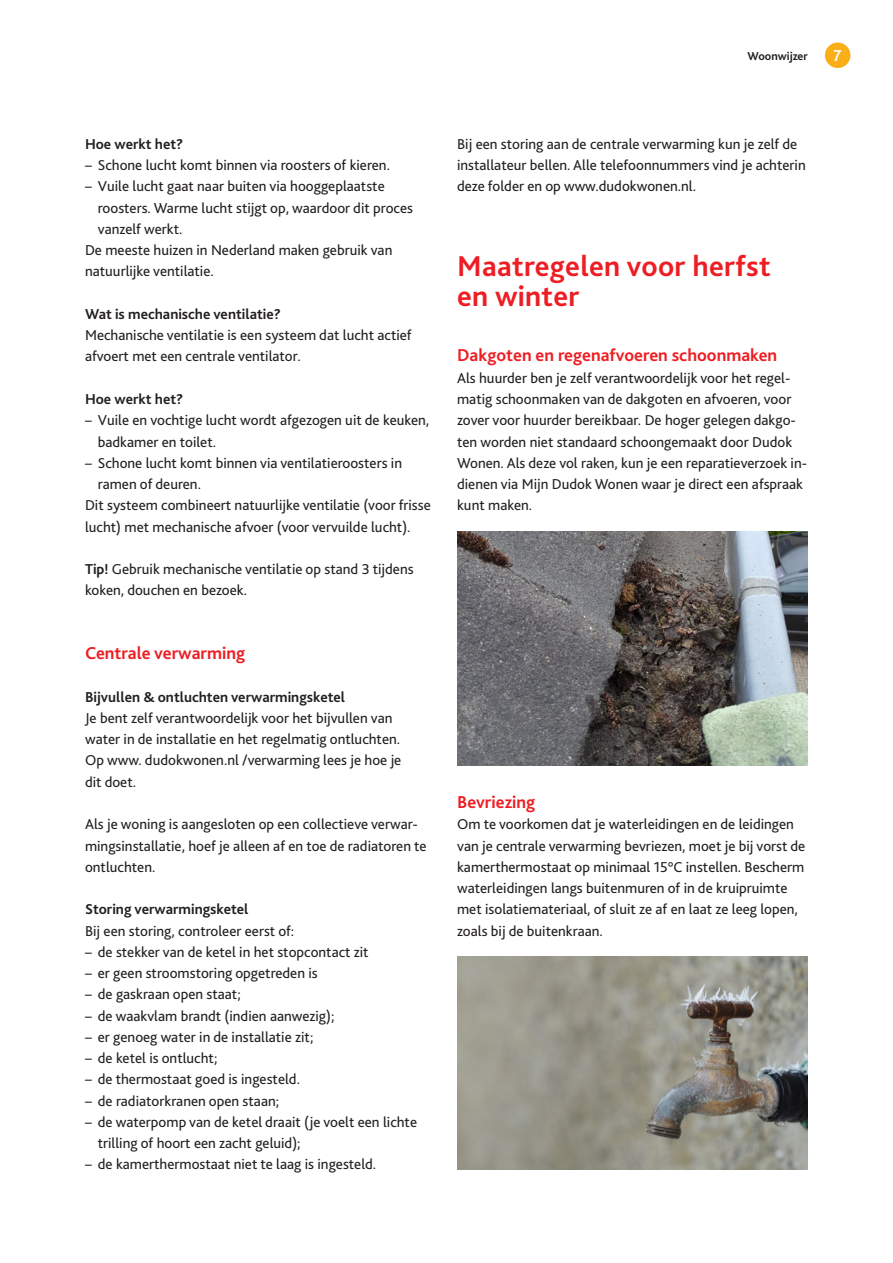
<style>
.page{position:relative;width:893px;height:1263px;background:#fff}
.page>*{position:absolute;margin:0;border:0;box-sizing:border-box;transform-origin:0 0}
.Hfdst_Bold{font:700 30px/30px "Bliss";letter-spacing:.01em;color:#ee1d23}
.subsubkopje{font:700 18px "Bliss";color:#ee1d23}
.t1{font:700 16.5px "Bliss";color:#fff}
.Bodytekst{font:15px/21.3px "Bliss";color:#231f20}
.Bodytekst-2{font:700 15px "Bliss";color:#231f20}
.Body_streepjes{font:15px "Bliss";color:#231f20}
.t2{font:700 12px "Bliss";color:#231f20}
.s1{font-weight:700}
</style>
<div class="page">
<div style="left:825px;top:43px;width:25px;height:25px;background:#faaf18;border-radius:50%"></div>
<img style="left:457px;top:531px;width:351px;height:234px">
<img style="left:457px;top:957px;width:351px;height:212px">
<p class="t2" style="left:748px;top:49px;width:62px">Woonwijzer</p>
<p class="t1" style="left:834px;top:45px;width:10px">7</p>
<p class="Bodytekst-2" style="left:85px;top:135px;width:100px">Hoe werkt het?</p>
<p class="Bodytekst" style="left:85px;top:154px;width:306px">– Schone lucht komt binnen via roosters of kieren.</p>
<p class="Bodytekst" style="left:98px;top:176px;width:317px;text-indent:-13px">– Vuile lucht gaat naar buiten via hooggeplaatste roosters. Warme lucht stijgt op, waardoor dit proces vanzelf werkt.</p>
<p class="Bodytekst" style="left:85px;top:239px;width:309px">De meeste huizen in Nederland maken gebruik van natuurlijke ventilatie.</p>
<p class="Bodytekst-2" style="left:85px;top:305px;width:198px">Wat is mechanische ventilatie?</p>
<p class="Bodytekst" style="left:85px;top:324px;width:328px">Mechanische ventilatie is een systeem dat lucht actief afvoert met een centrale ventilator.</p>
<p class="Bodytekst-2" style="left:85px;top:390px;width:100px">Hoe werkt het?</p>
<p class="Bodytekst" style="left:98px;top:410px;width:333px;text-indent:-13px">– Vuile en vochtige lucht wordt afgezogen uit de keuken, badkamer en toilet.</p>
<p class="Bodytekst" style="left:98px;top:452px;width:306px;text-indent:-13px">– Schone lucht komt binnen via ventilatieroosters in ramen of deuren.</p>
<p class="Bodytekst" style="left:85px;top:495px;width:347px">Dit systeem combineert natuurlijke ventilatie (voor frisse lucht) met mechanische afvoer (voor vervuilde lucht).</p>
<p class="Bodytekst" style="left:85px;top:558px;width:330px"><span class="s1">Tip!</span> Gebruik mechanische ventilatie op stand 3 tijdens koken, douchen en bezoek.</p>
<p class="subsubkopje" style="left:85px;top:642px;width:162px">Centrale verwarming</p>
<p class="Bodytekst-2" style="left:85px;top:687px;width:262px">Bijvullen &amp; ontluchten verwarmingsketel</p>
<p class="Bodytekst" style="left:85px;top:707px;width:317px">Je bent zelf verantwoordelijk voor het bijvullen van water in de installatie en het regelmatig ontluchten.</p>
<p class="Bodytekst" style="left:85px;top:750px;width:318px">Op www. dudokwonen.nl /verwarming lees je hoe je dit doet.</p>
<p class="Bodytekst" style="left:85px;top:813px;width:343px">Als je woning is aangesloten op een collectieve verwar&shy;mingsinstallatie, hoef je alleen af en toe de radiatoren te ontluchten.</p>
<p class="Bodytekst-2" style="left:85px;top:900px;width:165px">Storing verwarmingsketel</p>
<p class="Body_streepjes" style="left:85px;top:921px;width:211px">Bij een storing, controleer eerst of:</p>
<p class="Bodytekst" style="left:85px;top:941px;width:285px">– de stekker van de ketel in het stopcontact zit</p>
<p class="Bodytekst" style="left:85px;top:962px;width:234px">– er geen stroomstoring opgetreden is</p>
<p class="Bodytekst" style="left:85px;top:984px;width:157px">– de gaskraan open staat;</p>
<p class="Bodytekst" style="left:85px;top:1005px;width:251px">– de waakvlam brandt (indien aanwezig);</p>
<p class="Bodytekst" style="left:85px;top:1026px;width:230px">– er genoeg water in de installatie zit;</p>
<p class="Bodytekst" style="left:85px;top:1047px;width:134px">– de ketel is ontlucht;</p>
<p class="Bodytekst" style="left:85px;top:1069px;width:216px">– de thermostaat goed is ingesteld.</p>
<p class="Bodytekst" style="left:85px;top:1090px;width:196px">– de radiatorkranen open staan;</p>
<p class="Bodytekst" style="left:98px;top:1111px;width:321px;text-indent:-13px">– de waterpomp van de ketel draait (je voelt een lichte trilling of hoort een zacht geluid);</p>
<p class="Bodytekst" style="left:85px;top:1154px;width:293px">– de kamerthermostaat niet te laag is ingesteld.</p>
<p class="Bodytekst" style="left:457px;top:133px;width:350px">Bij een storing aan de centrale verwarming kun je zelf de installateur bellen. Alle telefoonnummers vind je achterin deze folder en op www.dudokwonen.nl.</p>
<p class="Hfdst_Bold" style="left:457px;top:251px;width:315px">Maatregelen voor herfst en winter</p>
<p class="subsubkopje" style="left:457px;top:344px;width:322px">Dakgoten en regenafvoeren schoonmaken</p>
<p class="Bodytekst" style="left:457px;top:367px;width:352px">Als huurder ben je zelf verantwoordelijk voor het regel&shy;matig schoonmaken van de dakgoten en afvoeren, voor zover voor huurder bereikbaar. De hoger gelegen dakgo&shy;ten worden niet standaard schoongemaakt door Dudok Wonen. Als deze vol raken, kun je een reparatieverzoek in&shy;dienen via Mijn Dudok Wonen waar je direct een afspraak kunt maken.</p>
<p class="subsubkopje" style="left:457px;top:791px;width:80px">Bevriezing</p>
<p class="Bodytekst" style="left:457px;top:813px;width:350px">Om te voorkomen dat je waterleidingen en de leidingen van je centrale verwarming bevriezen, moet je bij vorst de kamerthermostaat op minimaal 15°C instellen. Bescherm waterleidingen langs buitenmuren of in de kruipruimte met isolatiemateriaal, of sluit ze af en laat ze leeg lopen, zoals bij de buitenkraan.</p>
</div>
